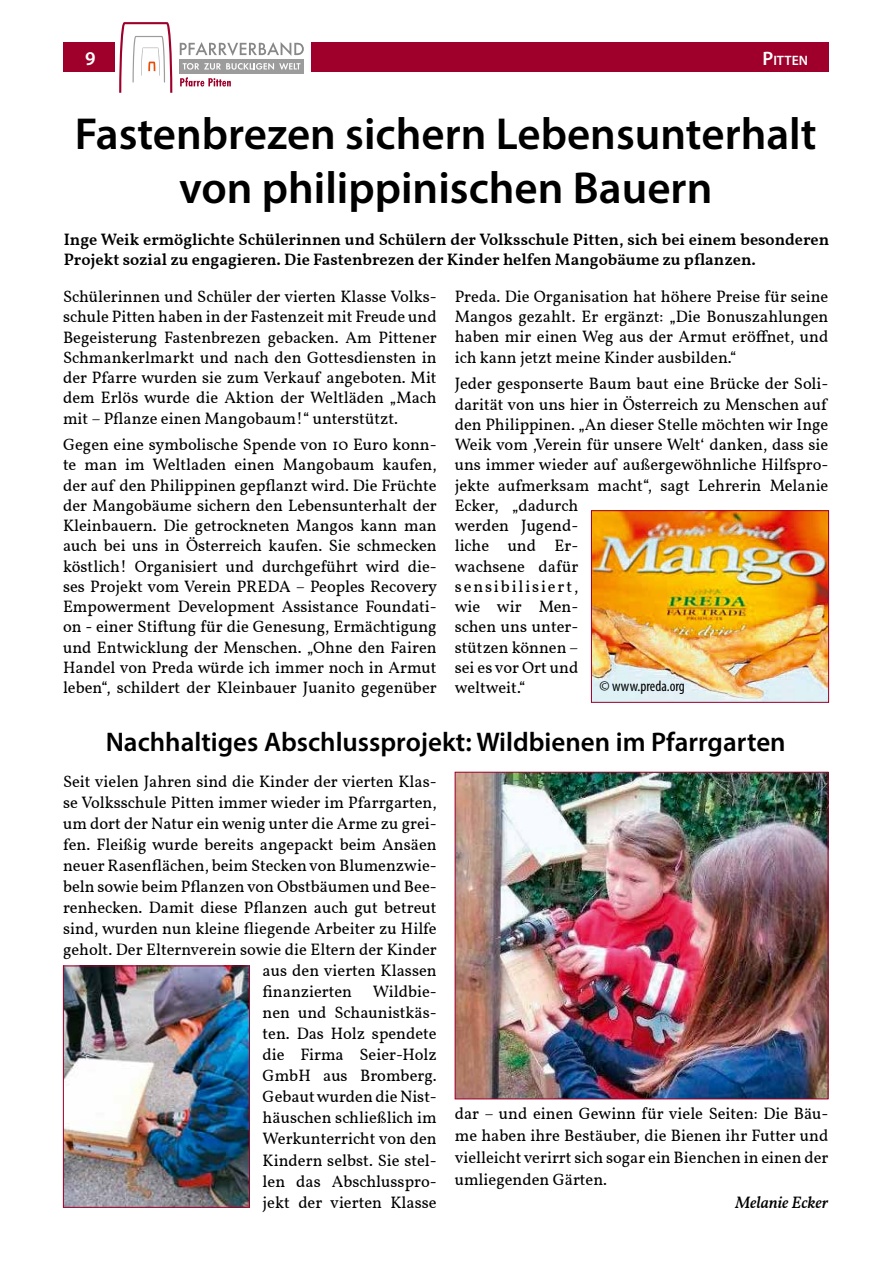
<style>
.page{position:relative;width:893px;height:1263px;background:#fff}
.page>*{position:absolute;margin:0;border:0;box-sizing:border-box;transform-origin:0 0}
.t1{font:600 45px/54px "Myriad Pro";color:#000;text-align:center}
.t2{font:600 27px "Myriad Pro";color:#000}
.t3{font:600 19.5px "Myriad Pro";color:#fff}
.t4{font:16.5px/20.2px "Vollkorn";color:#000;text-align:justify}
.t5{font:600 16.5px/20.2px "Vollkorn";color:#000}
.t6{font:italic 500 16.5px "Vollkorn";color:#000}
.t7{font:condensed 15px "Myriad Pro";color:#000}
.t8{font:600 13.65px "Myriad Pro";color:#fff}
.s1{font-size:19.5px}
</style>
<div class="page">
<div style="left:64px;top:43px;width:765px;height:29px;background:#9e002b"></div>
<div style="left:115px;top:22px;width:195px;height:71px;background:#fff"></div>
<div style="left:179px;top:59px;width:125px;height:15px;background:#9c9c9d"></div>
<svg style="left:183px;top:63px;width:117px;height:7px"></svg>
<svg style="left:180px;top:42px;width:124px;height:14px"></svg>
<svg style="left:119px;top:22px;width:53px;height:71px"></svg>
<svg style="left:180px;top:77px;width:51px;height:9px"></svg>
<img style="left:457px;top:774px;width:369px;height:323px">
<div style="left:455px;top:772px;width:373px;height:327px;border:1px solid #9e002b"></div>
<img style="left:65px;top:967px;width:183px;height:239px">
<div style="left:63px;top:965px;width:187px;height:243px;border:1px solid #9e002b"></div>
<img style="left:593px;top:512px;width:234px;height:189px">
<div style="left:591px;top:510px;width:238px;height:193px;border:1px solid #9e002b"></div>
<p class="t3" style="left:85px;top:46px;width:12px">9</p>
<p class="t8" style="left:762px;top:51px;width:47px"><span class="s1">P</span>itten</p>
<h1 class="t1" style="left:75px;top:105px;width:743px">Fastenbrezen sichern Lebensunterhalt von philippinischen Bauern</h1>
<p class="t5" style="left:64px;top:228px;width:767px">Inge Weik ermöglichte Schülerinnen und Schülern der Volksschule Pitten, sich bei einem besonderen<br>Projekt sozial zu engagieren. Die Fastenbrezen der Kinder helfen Mangobäume zu pflanzen.</p>
<p class="t4" style="left:63px;top:285px;width:375px">Schülerinnen und Schüler der vierten Klasse Volks&shy;schule Pitten haben in der Fastenzeit mit Freude und Begeisterung Fastenbrezen gebacken. Am Pittener Schmankerlmarkt und nach den Gottesdiensten in der Pfarre wurden sie zum Verkauf angeboten. Mit dem Erlös wurde die Aktion der Weltläden „Mach mit – Pflanze einen Mangobaum!“ unterstützt.</p>
<p class="t4" style="left:63px;top:433px;width:376px">Gegen eine symbolische Spende von 10 Euro konn&shy;te man im Weltladen einen Mangobaum kaufen, der auf den Philippinen gepflanzt wird. Die Früchte der Mangobäume sichern den Lebensunterhalt der Kleinbauern. Die getrockneten Mangos kann man auch bei uns in Österreich kaufen. Sie schmecken köstlich! Organisiert und durchgeführt wird die&shy;ses Projekt vom Verein PREDA – Peoples Recovery Empowerment Development Assistance Foundati&shy;on - einer Stiftung für die Genesung, Ermächtigung und Entwicklung der Menschen. „Ohne den Fairen Handel von Preda würde ich immer noch in Armut leben“, schildert der Kleinbauer Juanito gegenüber</p>
<p class="t4" style="left:455px;top:285px;width:375px">Preda. Die Organisation hat höhere Preise für seine Mangos gezahlt. Er ergänzt: „Die Bonuszahlungen haben mir einen Weg aus der Armut eröffnet, und ich kann jetzt meine Kinder ausbilden.“</p>
<p class="t4" style="left:455px;top:373px;width:375px;text-align:left">Jeder gesponserte Baum baut eine Brücke der Soli&shy;darität von uns hier in Österreich zu Menschen auf den Philippinen. „An dieser Stelle möchten wir Inge<br>Weik vom ,Verein für unsere Welt‘ danken, dass sie uns immer wieder auf außergewöhnliche Hilfspro&shy;jekte aufmerksam macht“, sagt Lehrerin Melanie<br>Ecker, „dadurch<br>werden Jugend-<br>liche und Er-<br>wachsene dafür<br>sensibilisiert,<br>wie wir Men-<br>schen uns unter-<br>stützen können –<br>sei es vor Ort und<br>weltweit.“</p>
<p class="t7" style="left:600px;top:677px;width:87px">© www.preda.org</p>
<h2 class="t2" style="left:106px;top:724px;width:681px">Nachhaltiges Abschlussprojekt: Wildbienen im Pfarrgarten</h2>
<p class="t4" style="left:63px;top:770px;width:375px;line-height:21px;text-align:right">Seit vielen Jahren sind die Kinder der vierten Klas&shy;se Volksschule Pitten immer wieder im Pfarrgarten, um dort der Natur ein wenig unter die Arme zu grei&shy;fen. Fleißig wurde bereits angepackt beim Ansäen neuer Rasenflächen, beim Stecken von Blumenzwie&shy;beln sowie beim Pflanzen von Obstbäumen und Bee&shy;renhecken. Damit diese Pflanzen auch gut betreut sind, wurden nun kleine fliegende Arbeiter zu Hilfe geholt. Der Elternverein sowie die Eltern der Kinder aus den vierten Klassen<br>finanzierten Wildbie-<br>nen und Schaunistkäs-<br>ten. Das Holz spendete<br>die Firma Seier-Holz<br>GmbH aus Bromberg.<br>Gebaut wurden die Nist-<br>häuschen schließlich im<br>Werkunterricht von den<br>Kindern selbst. Sie stel-<br>len das Abschlusspro-<br>jekt der vierten Klasse</p>
<p class="t4" style="left:455px;top:1101px;width:375px;line-height:22px">dar – und einen Gewinn für viele Seiten: Die Bäu&shy;me haben ihre Bestäuber, die Bienen ihr Futter und vielleicht verirrt sich sogar ein Bienchen in einen der umliegenden Gärten.</p>
<p class="t6" style="left:736px;top:1190px;width:94px">Melanie Ecker</p>
</div>
